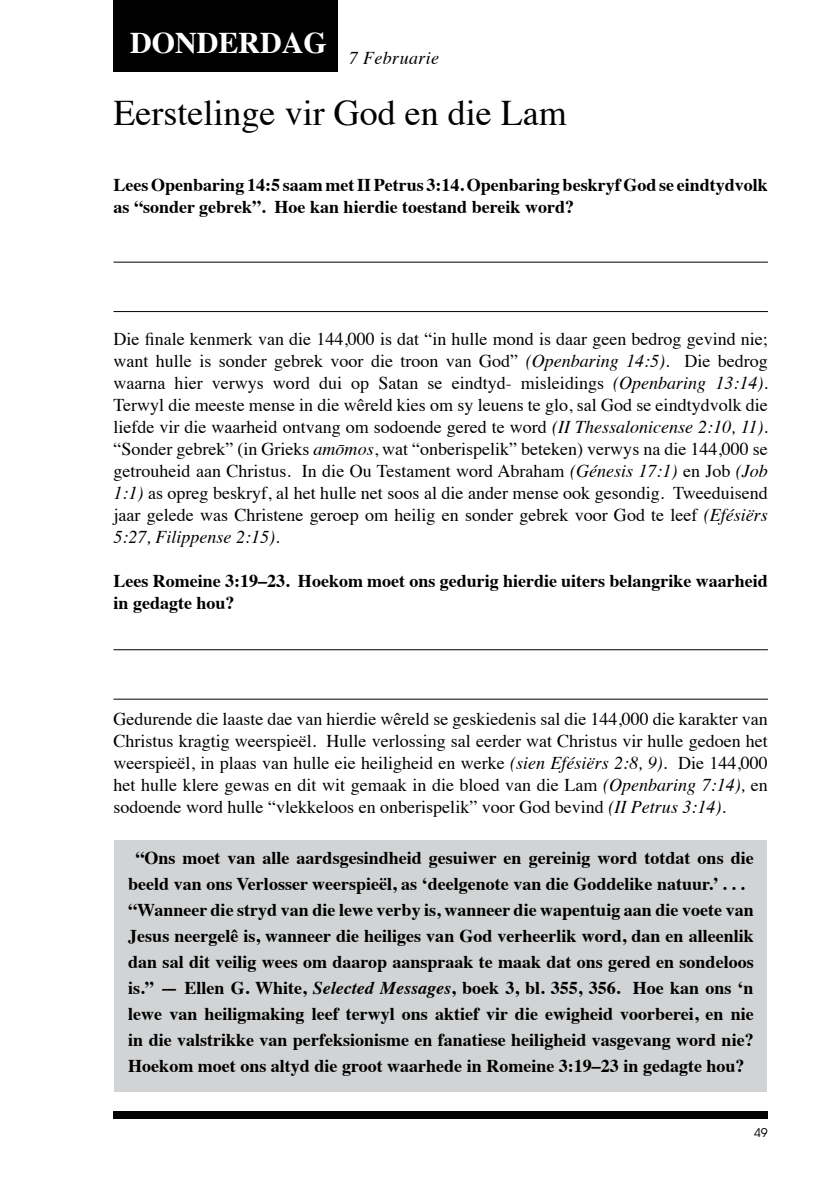
<style>
.page{position:relative;width:840px;height:1191px;background:#fff}
.page>*{position:absolute;margin:0;border:0;box-sizing:border-box;transform-origin:0 0}
.t1{font:36px "Times";color:#000}
.t2{font:700 30px "Times";color:#fff}
.t3{font:18px/22px "Times";color:#000;text-align:justify}
.t4{font:700 18px/26px "Times";color:#000}
.t5{font:italic 18px "Times";letter-spacing:.02em;color:#000}
.t6{font:12px "ITC Avant Garde Std";color:#000}
.s1{font-style:italic}
</style>
<div class="page">
<div style="left:113px;top:1111px;width:654px;height:8px;background:#000"></div>
<div style="left:113px;top:0;width:225px;height:71px;background:#000"></div>
<hr style="left:113px;top:262px;width:654px;height:1px;background:#000">
<hr style="left:113px;top:311px;width:654px;height:1px;background:#000">
<hr style="left:113px;top:649px;width:654px;height:1px;background:#000">
<hr style="left:113px;top:698px;width:654px;height:1px;background:#000">
<div style="left:114px;top:839px;width:652px;height:252px;background:#d1d3d4"></div>
<h2 class="t2" style="left:130px;top:14px;width:198px">DONDERDAG</h2>
<p class="t5" style="left:349px;top:42px;width:92px">7 Februarie</p>
<h1 class="t1" style="left:113px;top:80px;width:454px">Eerstelinge vir God en die Lam</h1>
<p class="t4" style="left:113px;top:172px;width:655px;line-height:22px">Lees Openbaring 14:5 saam met II Petrus 3:14. Openbaring beskryf God se eindtydvolk as “sonder gebrek”. Hoe kan hierdie toestand bereik word?</p>
<p class="t3" style="left:113px;top:327px;width:655px">Die finale kenmerk van die 144,000 is dat “in hulle mond is daar geen bedrog gevind nie; want hulle is sonder gebrek voor die troon van God” <span class="s1">(Openbaring 14:5).</span> Die bedrog waarna hier verwys word dui op Satan se eindtyd- misleidings <span class="s1">(Openbaring 13:14).<br></span>Terwyl die meeste mense in die wêreld kies om sy leuens te glo, sal God se eindtydvolk die liefde vir die waarheid ontvang om sodoende gered te word <span class="s1">(II Thessalonicense 2:10, 11). </span>“Sonder gebrek” (in Grieks <span class="s1">amōmos</span>, wat “onberispelik” beteken) verwys na die 144,000 se getrouheid aan Christus. In die Ou Testament word Abraham <span class="s1">(Génesis 17:1)</span> en Job <span class="s1">(Job 1:1)</span> as opreg beskryf, al het hulle net soos al die ander mense ook gesondig. Tweeduisend jaar gelede was Christene geroep om heilig en sonder gebrek voor God te leef <span class="s1">(Efésiërs 5:27, Filippense 2:15).</span></p>
<p class="t4" style="left:113px;top:568px;width:655px;line-height:22px">Lees Romeine 3:19–23. Hoekom moet ons gedurig hierdie uiters belangrike waarheid in gedagte hou?</p>
<p class="t3" style="left:113px;top:707px;width:655px">Gedurende die laaste dae van hierdie wêreld se geskiedenis sal die 144,000 die karakter van Christus kragtig weerspieël. Hulle verlossing sal eerder wat Christus vir hulle gedoen het weerspieël, in plaas van hulle eie heiligheid en werke <span class="s1">(sien Efésiërs 2:8, 9)</span>. Die 144,000 het hulle klere gewas en dit wit gemaak in die bloed van die Lam <span class="s1">(Openbaring 7:14),</span> en sodoende word hulle “vlekkeloos en onberispelik” voor God bevind <span class="s1">(II Petrus 3:14).</span></p>
<p class="t4" style="left:128px;top:843px;width:626px;text-align:center">“Ons moet van alle aardsgesindheid gesuiwer en gereinig word totdat ons die beeld van ons Verlosser weerspieël, as ‘deelgenote van die Goddelike natuur.’ . . . “Wanneer die stryd van die lewe verby is, wanneer die wapentuig aan die voete van Jesus neergelê is, wanneer die heiliges van God verheerlik word, dan en alleenlik dan sal dit veilig wees om daarop aanspraak te maak dat ons gered en sondeloos is.” — Ellen G. White, <span class="s1">Selected Messages</span>, boek 3, bl. 355, 356. Hoe kan ons ‘n lewe van heiligmaking leef terwyl ons aktief vir die ewigheid voorberei, en nie in die valstrikke van perfeksionisme en fanatiese heiligheid vasgevang word nie?<br>Hoekom moet ons altyd die groot waarhede in Romeine 3:19–23 in gedagte hou?</p>
<p class="t6" style="left:753px;top:1125px;width:15px">49</p>
</div>
